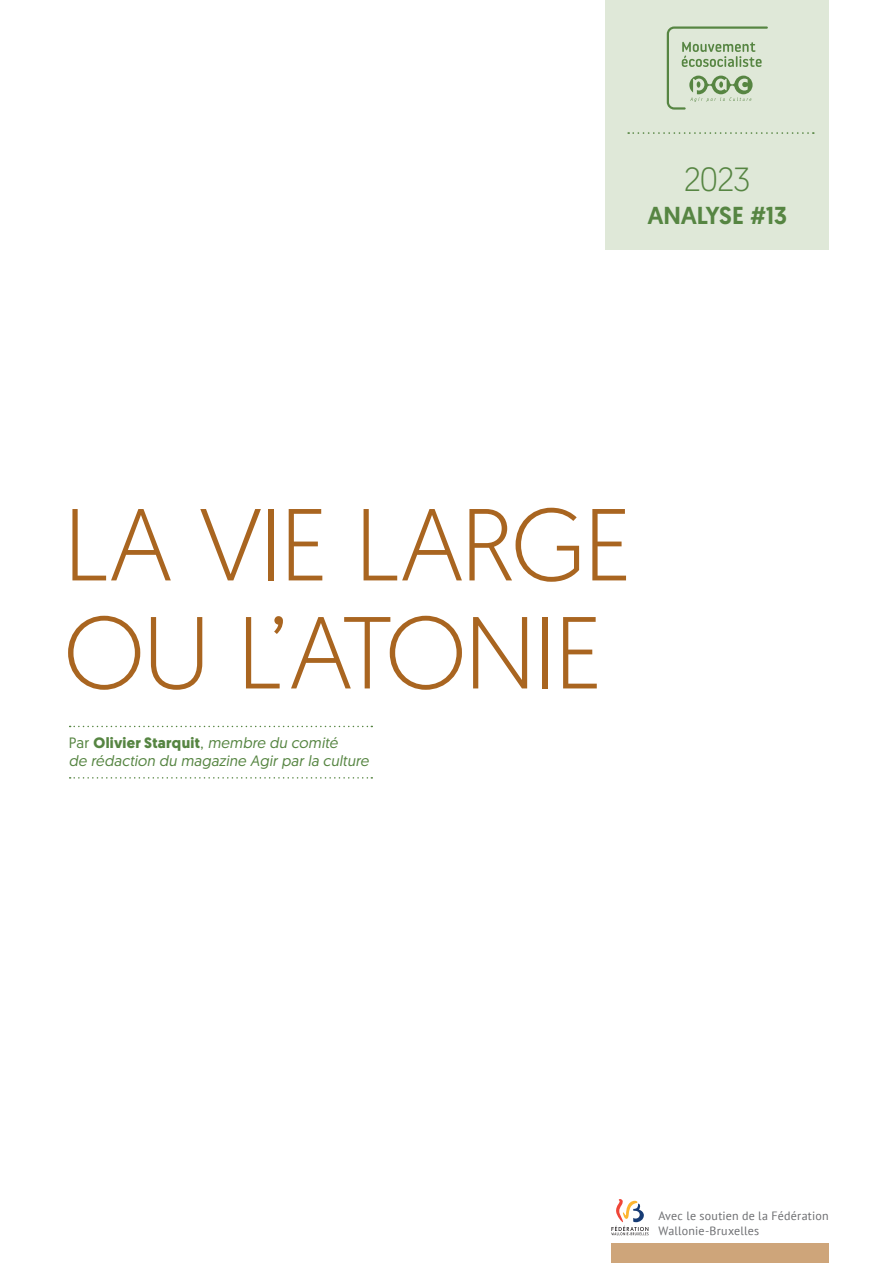
<style>
.page{position:relative;width:893px;height:1263px;background:#fff}
.page>*{position:absolute;margin:0;border:0;box-sizing:border-box;transform-origin:0 0}
.t1{font:300 102px/108px "Geomanist";letter-spacing:-.02em;color:#a96520}
.t2{font:300 33.45px "Geomanist";color:#568542}
.t3{font:500 24.6px "Geomanist";letter-spacing:-.01em;color:#568542}
.t4{font:italic 15px/18px "Geomanist";letter-spacing:.015em;color:#568542}
.t5{font:12px/14.4px "PT Sans";letter-spacing:.02em;color:#6c6d70}
.s1{font-style:normal}
.s2{font-weight:700;font-style:normal}
</style>
<div class="page">
<div style="left:605px;top:0;width:224px;height:250px;background:#dfe8d8"></div>
<svg style="left:628px;top:132px;width:186px;height:2px"></svg>
<svg style="left:667px;top:26px;width:101px;height:84px"></svg>
<svg style="left:611px;top:1199px;width:37px;height:36px"></svg>
<div style="left:611px;top:1243px;width:218px;height:20px;background:#cea57a"></div>
<svg style="left:70px;top:726px;width:302px;height:1px"></svg>
<svg style="left:70px;top:777px;width:302px;height:2px"></svg>
<h2 class="t2" style="left:684px;top:157px;width:68px">2023</h2>
<h3 class="t3" style="left:647px;top:199px;width:141px">ANALYSE #13</h3>
<h1 class="t1" style="left:64px;top:487px;width:569px">LA VIE LARGE<br>OU L’ATONIE</h1>
<p class="t4" style="left:69px;top:734px;width:301px"><span class="s1">Par</span> <span class="s2">Olivier Starquit</span><span class="s1">,</span> membre du comité<br>de rédaction du magazine Agir par la culture</p>
<p class="t5" style="left:658px;top:1209px;width:172px">Avec le soutien de la Fédération<br>Wallonie-Bruxelles</p>
</div>
